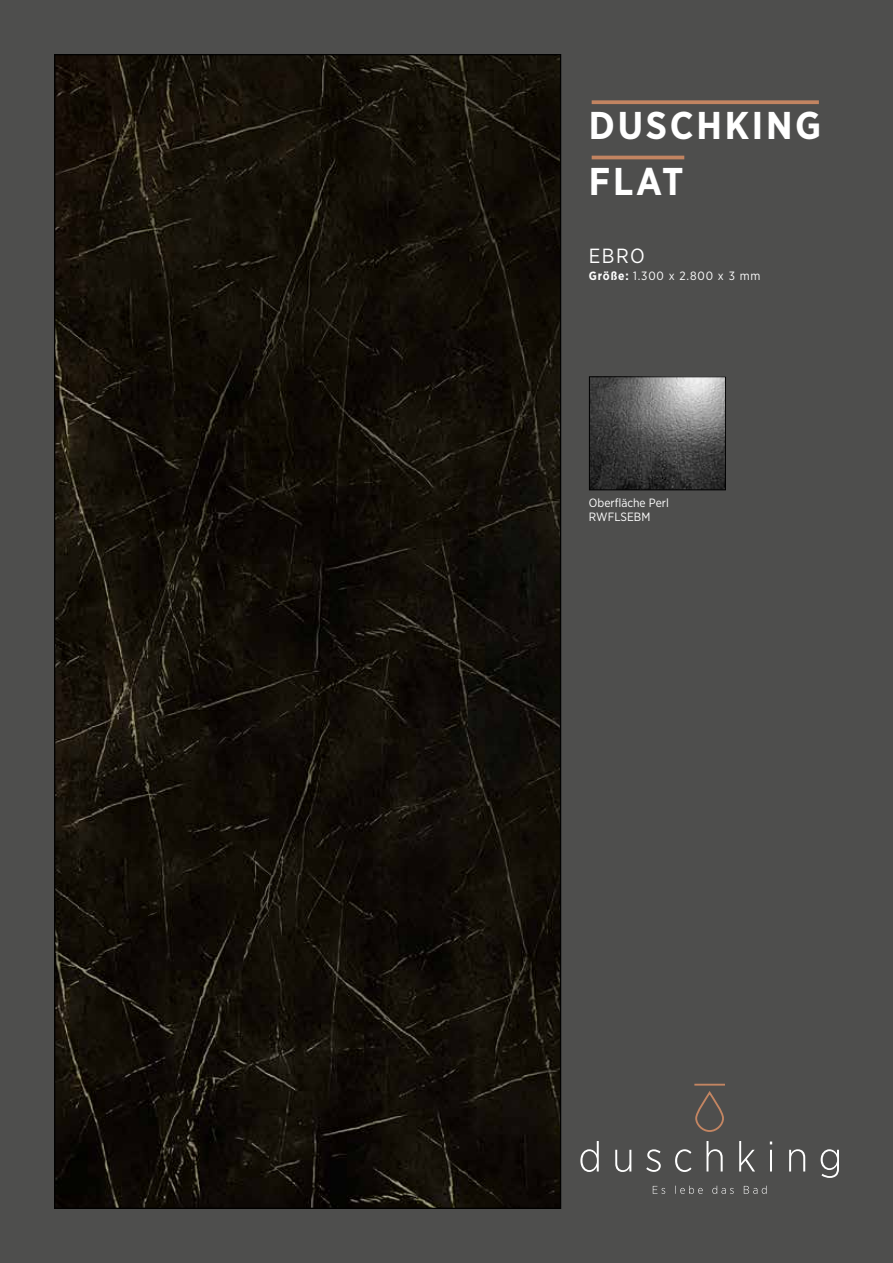
<style>
.page{position:relative;width:893px;height:1263px;background:#4e4e4d}
.page>*{position:absolute;margin:0;border:0;box-sizing:border-box;transform-origin:0 0}
.t1{font:700 38.7px/55.7px "Gotham Narrow";letter-spacing:.07em;color:#fff}
.t2{font:20.55px "Gotham Narrow";color:#fff}
.t3{font:12px/14.4px "Gotham Narrow";color:#fff}
.s1{font-weight:700}
</style>
<div class="page">
<hr style="left:592px;top:156px;width:92px;height:3px;background:#c28461">
<svg style="left:592px;top:100px;width:227px;height:4px"></svg>
<svg style="left:580px;top:1141px;width:259px;height:37px"></svg>
<svg style="left:653px;top:1186px;width:114px;height:8px"></svg>
<div style="left:695px;top:1092px;width:29px;height:40px;border:2px solid #c38562;border-radius:13px"></div>
<hr style="left:694px;top:1084px;width:31px;height:1px;background:#c38562">
<img style="left:591px;top:378px;width:133px;height:110px">
<div style="left:589px;top:376px;width:137px;height:114px;border:1px solid #000"></div>
<img style="left:56px;top:56px;width:503px;height:1151px">
<h1 class="t1" style="left:589px;top:97px;width:234px">DUSCHKING<br>FLAT</h1>
<h2 class="t2" style="left:589px;top:243px;width:57px">EBRO</h2>
<p class="t3" style="left:589px;top:268px;width:173px"><span class="s1">Größe:</span> 1.300 x 2.800 x 3 mm</p>
<p class="t3" style="left:589px;top:495px;width:81px">Oberfläche Perl<br>RWFLSEBM</p>
</div>
